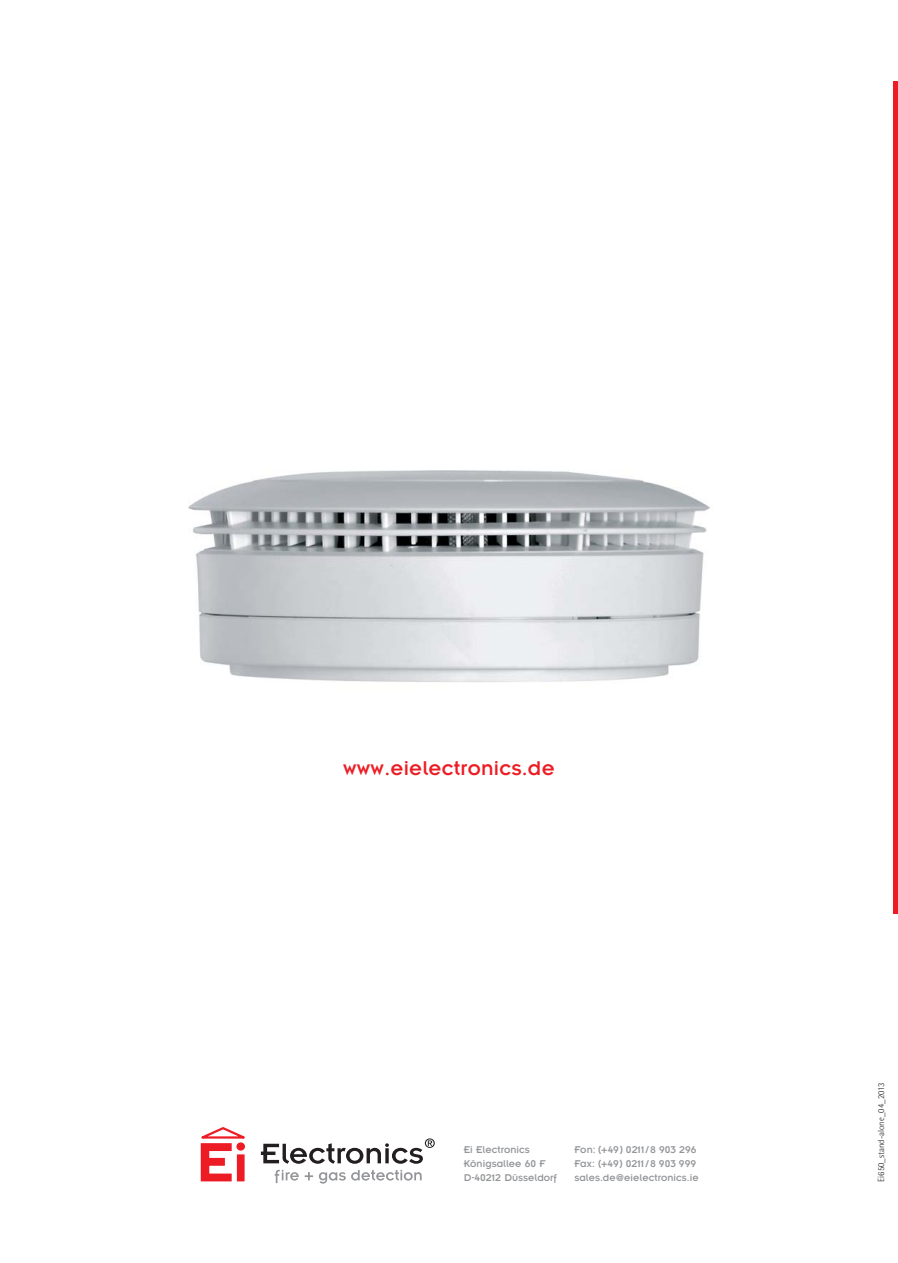
<style>
.page{position:relative;width:898px;height:1263px;background:#fff}
.page>*{position:absolute;margin:0;border:0;box-sizing:border-box;transform-origin:0 0}
.t1{font:21.9px "Insignia LT Std";letter-spacing:.01em;color:#ed1c24}
.t2{font:10.8px/14px "Insignia LT Std";letter-spacing:.005em;color:#939598}
.t3{font:300 9px "Rotis Semi Sans";color:#231f20}
</style>
<div class="page">
<hr style="left:893px;top:81px;width:4px;height:832px;background:#ed1c24">
<img style="left:188px;top:470px;width:522px;height:212px">
<svg style="left:200px;top:1127px;width:45px;height:55px"></svg>
<svg style="left:261px;top:1138px;width:173px;height:26px"></svg>
<svg style="left:274px;top:1170px;width:39px;height:13px"></svg>
<svg style="left:319px;top:1172px;width:26px;height:12px"></svg>
<svg style="left:351px;top:1170px;width:70px;height:10px"></svg>
<h1 class="t1" style="left:343px;top:762px;width:213px">www.eielectronics.de</h1>
<p class="t2" style="left:463px;top:1143px;width:95px">Ei Electronics<br>Königsallee 60 F<br>D-40212 Düsseldorf</p>
<p class="t2" style="left:574px;top:1143px;width:126px">Fon: (+49) 0211/8 903 296<br>Fax: (+49) 0211/8 903 999 sales.de@eielectronics.ie</p>
<p class="t3" style="left:877px;top:1182px;width:101px;rotate:-90deg">Ei650_stand-alone_04_2013</p>
</div>
